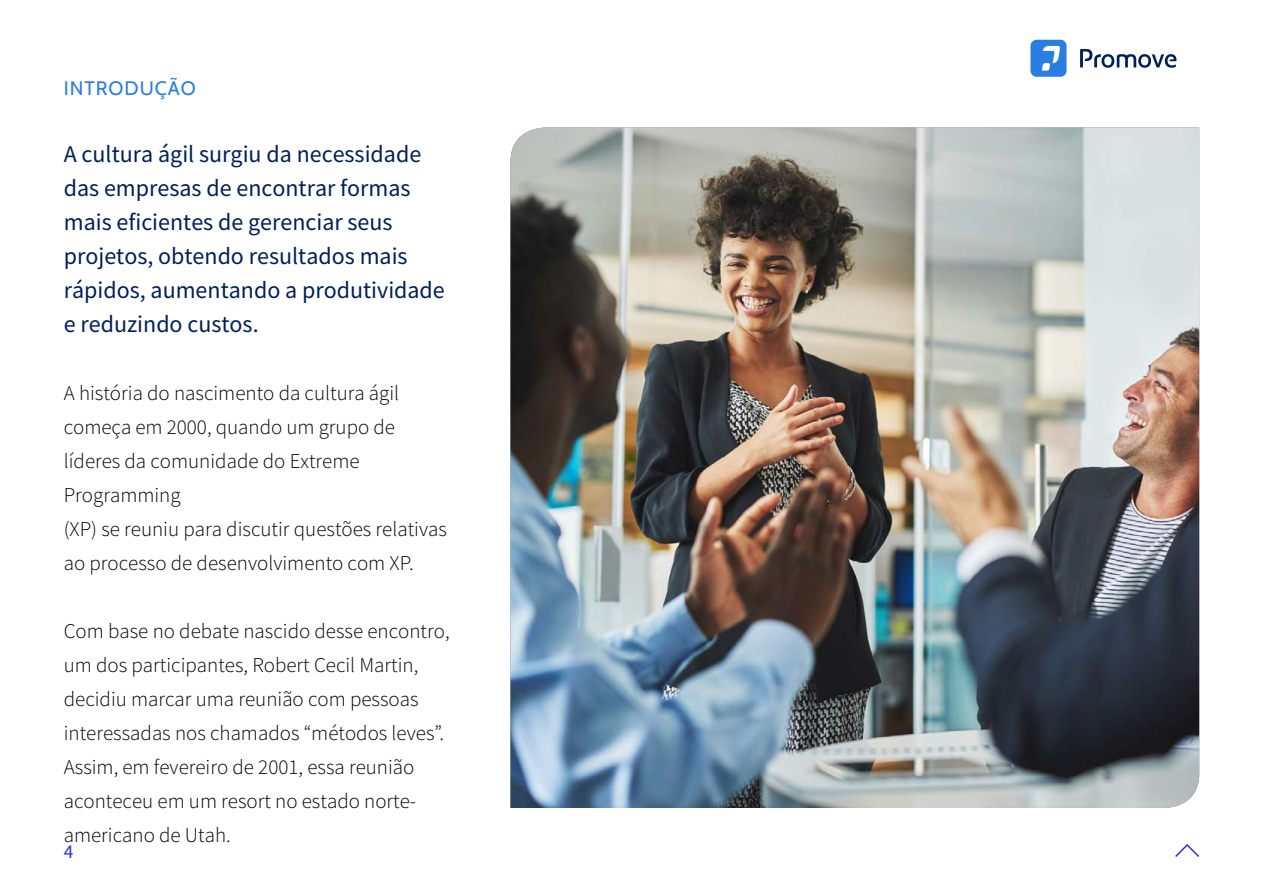
<style>
.page{position:relative;width:1263px;height:893px;background:#fff}
.page>*{position:absolute;margin:0;border:0;box-sizing:border-box;transform-origin:0 0}
.t1{font:24px/34px "Source Sans Pro";color:#00205b}
.t2{font:300 21px/34px "Source Sans Pro";color:#000}
.t3{font:19.5px "Cabin";letter-spacing:.05em;color:#2a7de1}
.t4{font:19.5px "Source Sans Pro";color:#2d33d6}
</style>
<div class="page">
<svg style="left:1175px;top:844px;width:24px;height:13px"></svg>
<img style="left:510px;top:128px;width:689px;height:680px">
<img style="left:1030px;top:39px;width:147px;height:38px">
<p class="t3" style="left:64px;top:73px;width:133px">INTRODUÇÃO</p>
<p class="t1" style="left:64px;top:136px;width:383px">A cultura ágil surgiu da necessidade das empresas de encontrar formas mais eficientes de gerenciar seus projetos, obtendo resultados mais rápidos, aumentando a produtividade e reduzindo custos.</p>
<p class="t2" style="left:64px;top:376px;width:385px">A história do nascimento da cultura ágil começa em 2000, quando um grupo de líderes da comunidade do Extreme Programming<br>(XP) se reuniu para discutir questões relativas ao processo de desenvolvimento com XP.</p>
<p class="t2" style="left:64px;top:614px;width:387px">Com base no debate nascido desse encontro, um dos participantes, Robert Cecil Martin, decidiu marcar uma reunião com pessoas interessadas nos chamados “métodos leves”.<br>Assim, em fevereiro de 2001, essa reunião aconteceu em um resort no estado norte&shy;americano de Utah.</p>
<p class="t4" style="left:64px;top:839px;width:11px">4</p>
</div>
